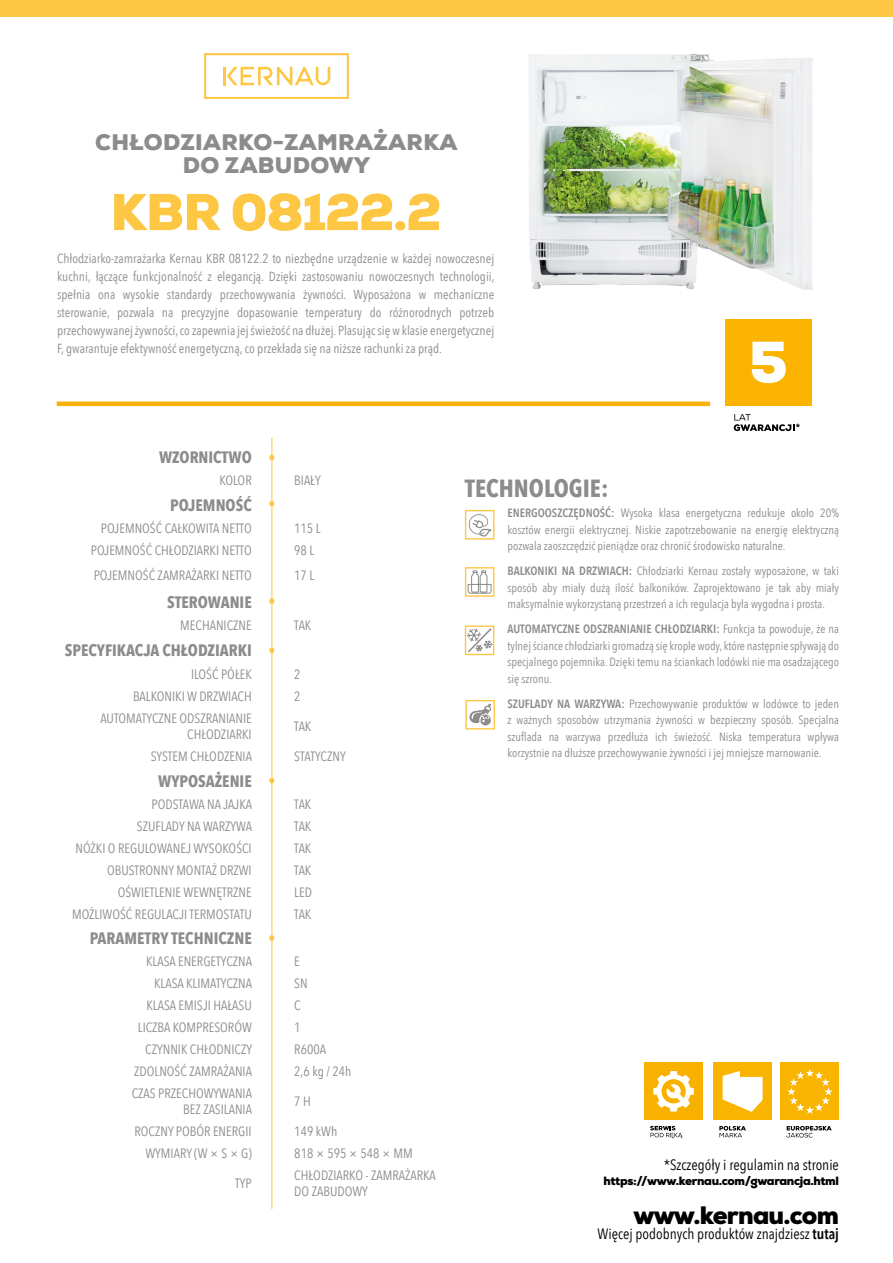
<style>
.page{position:relative;width:893px;height:1263px;background:#fff}
.page>*{position:absolute;margin:0;border:0;box-sizing:border-box;transform-origin:0 0}
.t1{font:900 51.6px "Nexa";letter-spacing:-.03em;color:#fdc643}
.t2{font:900 25.2px "Nexa";letter-spacing:-.03em;color:#000}
.t3{font:700 24.75px "Avenir Next Condensed";color:#8c8c8b}
.t4{font:900 22.5px/22.5px "Nexa";letter-spacing:.015em;color:#8c8c8b;text-align:center}
.t5{font:700 16.5px "Avenir Next Condensed";color:#8c8c8b}
.t6{font:15px "Avenir Next Condensed";color:#000}
.t7{font:13.5px/16.2px "Avenir Next Condensed";color:#8c8c8b;text-align:right}
.t8{font:13.2px/18px "Avenir Next Condensed";color:#8c8c8b;text-align:justify}
.t9{font:12px/16.5px "Avenir Next Condensed";color:#8c8c8b;text-align:justify}
.t10{font:900 12px "Nexa";letter-spacing:-.03em;color:#000}
.t11{font:900 9px "Avenir LT Std";color:#000}
.s1{font-weight:600}
</style>
<div class="page">
<div style="left:725px;top:319px;width:87px;height:87px;background:#fab400"></div>
<svg style="left:734px;top:414px;width:60px;height:17px"></svg>
<svg style="left:752px;top:342px;width:34px;height:41px"></svg>
<div style="left:0;top:0;width:893px;height:16px;background:#fdc643"></div>
<hr style="left:272px;top:437px;width:1px;height:772px;background:#fdc643">
<svg style="left:269px;top:598px;width:5px;height:6px"></svg>
<svg style="left:269px;top:455px;width:5px;height:5px"></svg>
<svg style="left:269px;top:935px;width:5px;height:6px"></svg>
<hr style="left:57px;top:402px;width:653px;height:4px;background:#f9b009">
<svg style="left:204px;top:53px;width:145px;height:46px"></svg>
<svg style="left:465px;top:510px;width:30px;height:30px"></svg>
<svg style="left:269px;top:501px;width:5px;height:5px"></svg>
<svg style="left:269px;top:647px;width:5px;height:6px"></svg>
<svg style="left:269px;top:778px;width:5px;height:5px"></svg>
<svg style="left:465px;top:567px;width:30px;height:162px"></svg>
<div style="left:781px;top:1062px;width:58px;height:58px;background:#f9b400"></div>
<svg style="left:787px;top:1069px;width:46px;height:45px"></svg>
<svg style="left:786px;top:1126px;width:46px;height:11px"></svg>
<div style="left:713px;top:1062px;width:59px;height:58px;background:#f9b400"></div>
<svg style="left:719px;top:1126px;width:27px;height:11px"></svg>
<svg style="left:723px;top:1071px;width:40px;height:41px"></svg>
<div style="left:644px;top:1062px;width:59px;height:58px;background:#f9b100"></div>
<svg style="left:650px;top:1126px;width:33px;height:12px"></svg>
<svg style="left:653px;top:1071px;width:41px;height:40px"></svg>
<img style="left:529px;top:54px;width:284px;height:236px">
<h3 class="t4" style="left:95px;top:131px;width:364px">CHŁODZIARKO-ZAMRAŻARKA<br>DO ZABUDOWY</h3>
<h1 class="t1" style="left:110px;top:179px;width:333px">KBR 08122.2</h1>
<p class="t8" style="left:57px;top:248px;width:439px">Chłodziarko-zamrażarka Kernau KBR 08122.2 to niezbędne urządzenie w każdej nowoczesnej kuchni, łączące funkcjonalność z elegancją. Dzięki zastosowaniu nowoczesnych technologii, spełnia ona wysokie standardy przechowywania żywności. Wyposażona w mechaniczne sterowanie, pozwala na precyzyjne dopasowanie temperatury do różnorodnych potrzeb przechowywanej żywności, co zapewnia jej świeżość na dłużej. Plasując się w klasie energetycznej F, gwarantuje efektywność energetyczną, co przekłada się na niższe rachunki za prąd.</p>
<p class="t11" style="left:796px;top:421px;width:6px">*</p>
<h3 class="t5" style="left:159px;top:447px;width:94px">WZORNICTWO</h3>
<p class="t7" style="left:219px;top:471px;width:34px">KOLOR</p>
<p class="t7" style="left:294px;top:471px;width:28px">BIAŁY</p>
<h3 class="t5" style="left:170px;top:495px;width:83px">POJEMNOŚĆ</h3>
<p class="t7" style="left:101px;top:520px;width:152px">POJEMNOŚĆ CAŁKOWITA NETTO</p>
<p class="t7" style="left:294px;top:520px;width:28px">115 L</p>
<p class="t7" style="left:91px;top:542px;width:162px">POJEMNOŚĆ CHŁODZIARKI NETTO</p>
<p class="t7" style="left:294px;top:542px;width:22px">98 L</p>
<p class="t7" style="left:94px;top:566px;width:160px">POJEMNOŚĆ ZAMRAŻARKI NETTO</p>
<p class="t7" style="left:294px;top:566px;width:22px">17 L</p>
<h3 class="t5" style="left:167px;top:592px;width:86px">STEROWANIE</h3>
<p class="t7" style="left:180px;top:617px;width:73px">MECHANICZNE</p>
<p class="t7" style="left:294px;top:617px;width:19px">TAK</p>
<h3 class="t5" style="left:65px;top:640px;width:188px">SPECYFIKACJA CHŁODZIARKI</h3>
<p class="t7" style="left:191px;top:665px;width:62px">ILOŚĆ PÓŁEK</p>
<p class="t7" style="left:294px;top:665px;width:8px">2</p>
<p class="t7" style="left:133px;top:687px;width:120px">BALKONIKI W DRZWIACH</p>
<p class="t7" style="left:294px;top:687px;width:8px">2</p>
<p class="t7" style="left:101px;top:709px;width:153px">AUTOMATYCZNE ODSZRANIANIE<br>CHŁODZIARKI</p>
<p class="t7" style="left:294px;top:717px;width:19px">TAK</p>
<p class="t7" style="left:151px;top:748px;width:103px">SYSTEM CHŁODZENIA</p>
<p class="t7" style="left:294px;top:748px;width:53px">STATYCZNY</p>
<h3 class="t5" style="left:158px;top:771px;width:95px">WYPOSAŻENIE</h3>
<p class="t7" style="left:151px;top:795px;width:102px">PODSTAWA NA JAJKA</p>
<p class="t7" style="left:294px;top:795px;width:19px">TAK</p>
<p class="t7" style="left:137px;top:817px;width:117px">SZUFLADY NA WARZYWA</p>
<p class="t7" style="left:294px;top:817px;width:19px">TAK</p>
<p class="t7" style="left:75px;top:839px;width:178px">NÓŻKI O REGULOWANEJ WYSOKOŚCI</p>
<p class="t7" style="left:294px;top:839px;width:19px">TAK</p>
<p class="t7" style="left:107px;top:861px;width:146px">OBUSTRONNY MONTAŻ DRZWI</p>
<p class="t7" style="left:294px;top:861px;width:19px">TAK</p>
<p class="t7" style="left:118px;top:883px;width:136px">OŚWIETLENIE WEWNĘTRZNE</p>
<p class="t7" style="left:294px;top:883px;width:19px">LED</p>
<p class="t7" style="left:72px;top:905px;width:181px">MOŻLIWOŚĆ REGULACJI TERMOSTATU</p>
<p class="t7" style="left:294px;top:905px;width:19px">TAK</p>
<h3 class="t5" style="left:90px;top:928px;width:164px">PARAMETRY TECHNICZNE</h3>
<p class="t7" style="left:146px;top:952px;width:107px">KLASA ENERGETYCZNA</p>
<p class="t7" style="left:294px;top:952px;width:7px">E</p>
<p class="t7" style="left:154px;top:974px;width:99px">KLASA KLIMATYCZNA</p>
<p class="t7" style="left:294px;top:974px;width:15px">SN</p>
<p class="t7" style="left:146px;top:996px;width:107px">KLASA EMISJI HAŁASU</p>
<p class="t7" style="left:294px;top:996px;width:8px">C</p>
<p class="t7" style="left:138px;top:1018px;width:116px">LICZBA KOMPRESORÓW</p>
<p class="t7" style="left:294px;top:1018px;width:8px">1</p>
<p class="t7" style="left:145px;top:1040px;width:108px">CZYNNIK CHŁODNICZY</p>
<p class="t7" style="left:294px;top:1040px;width:33px">R600A</p>
<p class="t7" style="left:134px;top:1062px;width:119px">ZDOLNOŚĆ ZAMRAŻANIA</p>
<p class="t7" style="left:294px;top:1062px;width:59px">2,6 kg / 24h</p>
<p class="t7" style="left:132px;top:1084px;width:122px">CZAS PRZECHOWYWANIA<br>BEZ ZASILANIA</p>
<p class="t7" style="left:294px;top:1092px;width:18px">7 H</p>
<p class="t7" style="left:135px;top:1123px;width:119px">ROCZNY POBÓR ENERGII</p>
<p class="t7" style="left:294px;top:1123px;width:45px">149 kWh</p>
<p class="t7" style="left:145px;top:1145px;width:108px">WYMIARY (W × S × G)</p>
<p class="t7" style="left:294px;top:1145px;width:120px">818 × 595 × 548 × MM</p>
<p class="t7" style="left:235px;top:1175px;width:18px">TYP</p>
<p class="t7" style="left:294px;top:1167px;width:143px;text-align:left">CHŁODZIARKO - ZAMRAŻARKA<br>DO ZABUDOWY</p>
<h3 class="t3" style="left:465px;top:473px;width:145px">TECHNOLOGIE:</h3>
<p class="t9" style="left:507px;top:504px;width:333px"><span class="s1">ENERGOOSZCZĘDNOŚĆ:</span> Wysoka klasa energetyczna redukuje około 20% kosztów energii elektrycznej. Niskie zapotrzebowanie na energię elektryczną pozwala zaoszczędzić pieniądze oraz chronić środowisko naturalne.</p>
<p class="t9" style="left:507px;top:562px;width:333px"><span class="s1">BALKONIKI NA DRZWIACH:</span> Chłodziarki Kernau zostały wyposażone, w taki sposób aby miały dużą ilość balkoników. Zaprojektowano je tak aby miały maksymalnie wykorzystaną przestrzeń a ich regulacja była wygodna i prosta.</p>
<p class="t9" style="left:507px;top:620px;width:333px"><span class="s1">AUTOMATYCZNE ODSZRANIANIE CHŁODZIARKI:</span> Funkcja ta powoduje, że na tylnej ściance chłodziarki gromadzą się krople wody, które następnie spływają do specjalnego pojemnika. Dzięki temu na ściankach lodówki nie ma osadzającego się szronu.</p>
<p class="t9" style="left:507px;top:695px;width:333px"><span class="s1">SZUFLADY NA WARZYWA:</span> Przechowywanie produktów w lodówce to jeden z ważnych sposobów utrzymania żywności w bezpieczny sposób. Specjalna szuflada na warzywa przedłuża ich świeżość. Niska temperatura wpływa korzystnie na dłuższe przechowywanie żywności i jej mniejsze marnowanie.</p>
<p class="t6" style="left:664px;top:1151px;width:177px">*Szczegóły i regulamin na stronie</p>
<p class="t10" style="left:603px;top:1173px;width:237px">https://www.kernau.com/gwarancja.html</p>
<h2 class="t2" style="left:633px;top:1199px;width:207px">www.kernau.com</h2>
<p class="t6" style="left:598px;top:1221px;width:243px">Więcej podobnych produktów znajdziesz <span class="s1">tutaj</span></p>
</div>
